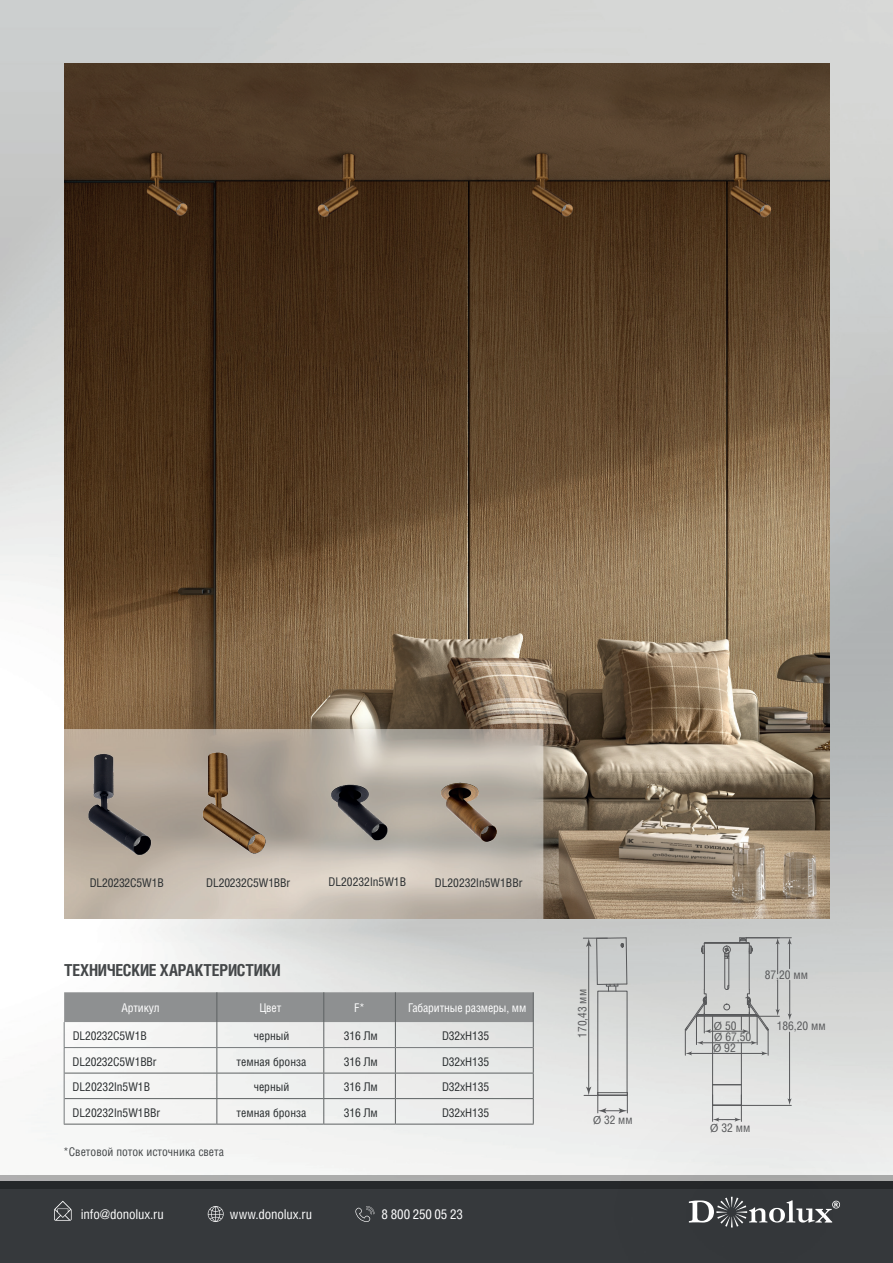
<style>
.page{position:relative;width:893px;height:1263px;background:#fff}
.page>*{position:absolute;margin:0;border:0;box-sizing:border-box;transform-origin:0 0}
.t1{font:700 16.5px "Helios Cond C";letter-spacing:-.01em;color:#444749}
.t2{font:13.5px "Helios Cond C";letter-spacing:-.01em;color:#fff}
.t3{font:12px "Helios Cond C";letter-spacing:-.01em;color:#292d2f}
.t4{font:12px "Helios Cond C";letter-spacing:-.01em;color:#fff}
.t5{font:12px/22.5px "Helios Cond C";color:#57585a}
.t6{font:12px "Helios Cond C";color:#444749}
.t7{font:11.85px "Helios Cond C";color:#57585a}
.s1{font-family:"Myriad Pro"}
</style>
<div class="page">
<img style="left:0;top:0;width:893px;height:1176px">
<hr style="left:395px;top:1124px;width:139px;height:1px;background:#5d6162">
<hr style="left:64px;top:1124px;width:153px;height:1px;background:#5d6162">
<hr style="left:217px;top:1124px;width:107px;height:1px;background:#5d6162">
<hr style="left:324px;top:1124px;width:71px;height:1px;background:#5d6162">
<svg style="left:64px;top:992px;width:470px;height:132px"></svg>
<hr style="left:64px;top:1047px;width:153px;height:1px;background:#75797b">
<hr style="left:217px;top:1047px;width:107px;height:1px;background:#75797b">
<hr style="left:324px;top:1047px;width:71px;height:1px;background:#75797b">
<hr style="left:395px;top:1047px;width:138px;height:1px;background:#75797b">
<div style="left:0;top:1182px;width:893px;height:81px;background:#36393c"></div>
<div style="left:586px;top:1084px;width:307px;height:179px;background:#000001;opacity:.75"></div>
<svg style="left:689px;top:1197px;width:151px;height:30px"></svg>
<svg style="left:54px;top:1201px;width:18px;height:20px"></svg>
<svg style="left:355px;top:1206px;width:19px;height:16px"></svg>
<svg style="left:208px;top:1206px;width:16px;height:16px"></svg>
<svg style="left:0;top:1176px;width:893px;height:13px;background:#585a5b"></svg>
<img style="left:64px;top:64px;width:765px;height:854px">
<div style="left:597px;top:991px;width:30px;height:102px;border:1px solid #57585a"></div>
<hr style="left:588px;top:944px;width:1px;height:145px;background:#57585a">
<svg style="left:583px;top:937px;width:45px;height:54px;background:#bec0c0"></svg>
<svg style="left:584px;top:1087px;width:44px;height:26px"></svg>
<hr style="left:741px;top:1043px;width:1px;height:62px;background:#57585a">
<hr style="left:712px;top:1016px;width:1px;height:69px;background:#57585a">
<svg style="left:724px;top:1004px;width:6px;height:6px"></svg>
<div style="left:723px;top:946px;width:8px;height:7px;border:1px solid #57585a;border-radius:50%"></div>
<svg style="left:724px;top:947px;width:5px;height:43px"></svg>
<hr style="left:705px;top:942px;width:43px;height:1px;background:#57585a">
<hr style="left:696px;top:1015px;width:61px;height:1px;background:#57585a">
<hr style="left:697px;top:1016px;width:59px;height:1px;background:#57585a">
<hr style="left:697px;top:1014px;width:59px;height:1px;background:#57585a">
<hr style="left:704px;top:943px;width:45px;height:1px;background:#57585a">
<svg style="left:712px;top:1084px;width:30px;height:37px"></svg>
<hr style="left:709px;top:1031px;width:36px;height:1px;background:#57585a">
<hr style="left:701px;top:1042px;width:52px;height:1px;background:#57585a">
<hr style="left:741px;top:1105px;width:50px;height:1px;background:#57585a">
<hr style="left:746px;top:937px;width:45px;height:1px;background:#57585a">
<hr style="left:789px;top:1032px;width:1px;height:68px;background:#57585a">
<svg style="left:787px;top:1098px;width:4px;height:7px"></svg>
<hr style="left:789px;top:980px;width:1px;height:36px;background:#57585a">
<svg style="left:788px;top:1013px;width:4px;height:7px"></svg>
<svg style="left:787px;top:938px;width:4px;height:30px"></svg>
<hr style="left:690px;top:1053px;width:74px;height:1px;background:#57585a">
<svg style="left:685px;top:942px;width:28px;height:113px;background:#c2c4c4"></svg>
<svg style="left:739px;top:937px;width:41px;height:118px;background:#c3c4c4"></svg>
<img style="left:63px;top:731px;width:105px;height:145px">
<img style="left:305px;top:749px;width:117px;height:115px">
<img style="left:419px;top:743px;width:117px;height:117px">
<img style="left:168px;top:731px;width:117px;height:146px">
<p class="t3" style="left:90px;top:875px;width:76px">DL20232C5W1B</p>
<p class="t3" style="left:206px;top:875px;width:85px">DL20232C5W1BBr</p>
<p class="t3" style="left:329px;top:874px;width:79px">DL20232In5W1B</p>
<p class="t3" style="left:435px;top:875px;width:89px">DL20232In5W1BBr</p>
<h1 class="t1" style="left:64px;top:960px;width:218px">ТЕХНИЧЕСКИЕ ХАРАКТЕРИСТИКИ</h1>
<p class="t4" style="left:121px;top:1000px;width:40px">Артикул</p>
<p class="t4" style="left:259px;top:1000px;width:23px">Цвет</p>
<p class="t4" style="left:354px;top:1000px;width:12px">F*</p>
<p class="t4" style="left:408px;top:1000px;width:120px">Габаритные размеры, мм</p>
<p class="t3" style="left:73px;top:1029px;width:76px">DL20232C5W1B</p>
<p class="t3" style="left:254px;top:1029px;width:37px">черный</p>
<p class="t3" style="left:344px;top:1029px;width:36px">316 Лм</p>
<p class="t3" style="left:442px;top:1029px;width:49px">D32xH135</p>
<p class="t3" style="left:73px;top:1054px;width:85px">DL20232C5W1BBr</p>
<p class="t3" style="left:237px;top:1054px;width:71px">темная бронза</p>
<p class="t3" style="left:344px;top:1054px;width:36px">316 Лм</p>
<p class="t3" style="left:442px;top:1054px;width:49px">D32xH135</p>
<p class="t3" style="left:73px;top:1080px;width:79px">DL20232In5W1B</p>
<p class="t3" style="left:254px;top:1080px;width:37px">черный</p>
<p class="t3" style="left:344px;top:1080px;width:36px">316 Лм</p>
<p class="t3" style="left:442px;top:1080px;width:49px">D32xH135</p>
<p class="t3" style="left:73px;top:1105px;width:89px">DL20232In5W1BBr</p>
<p class="t3" style="left:237px;top:1105px;width:71px">темная бронза</p>
<p class="t3" style="left:344px;top:1105px;width:36px">316 Лм</p>
<p class="t3" style="left:442px;top:1105px;width:49px">D32xH135</p>
<p class="t6" style="left:63px;top:1145px;width:162px">*Световой поток источника света</p>
<p class="t2" style="left:81px;top:1206px;width:85px">info@donolux.ru</p>
<p class="t2" style="left:230px;top:1206px;width:84px">www.donolux.ru</p>
<p class="t2" style="left:382px;top:1206px;width:83px">8 800 250 05 23</p>
<p class="t7" style="left:575px;top:1037px;width:50px;rotate:-90deg">170,43 мм</p>
<p class="t7" style="left:593px;top:1113px;width:41px"><span class="s1">Ø</span> 32 мм</p>
<p class="t5" style="left:765px;top:963px;width:45px">87,20 мм</p>
<p class="t5" style="left:713px;top:1014px;width:25px"><span class="s1">Ø</span> 50<br><span class="s1">Ø</span> 92</p>
<p class="t5" style="left:714px;top:1025px;width:38px"><span class="s1">Ø</span> 67,50</p>
<p class="t5" style="left:777px;top:1014px;width:51px">186,20 мм</p>
<p class="t5" style="left:710px;top:1116px;width:42px"><span class="s1">Ø</span> 32 мм</p>
</div>
